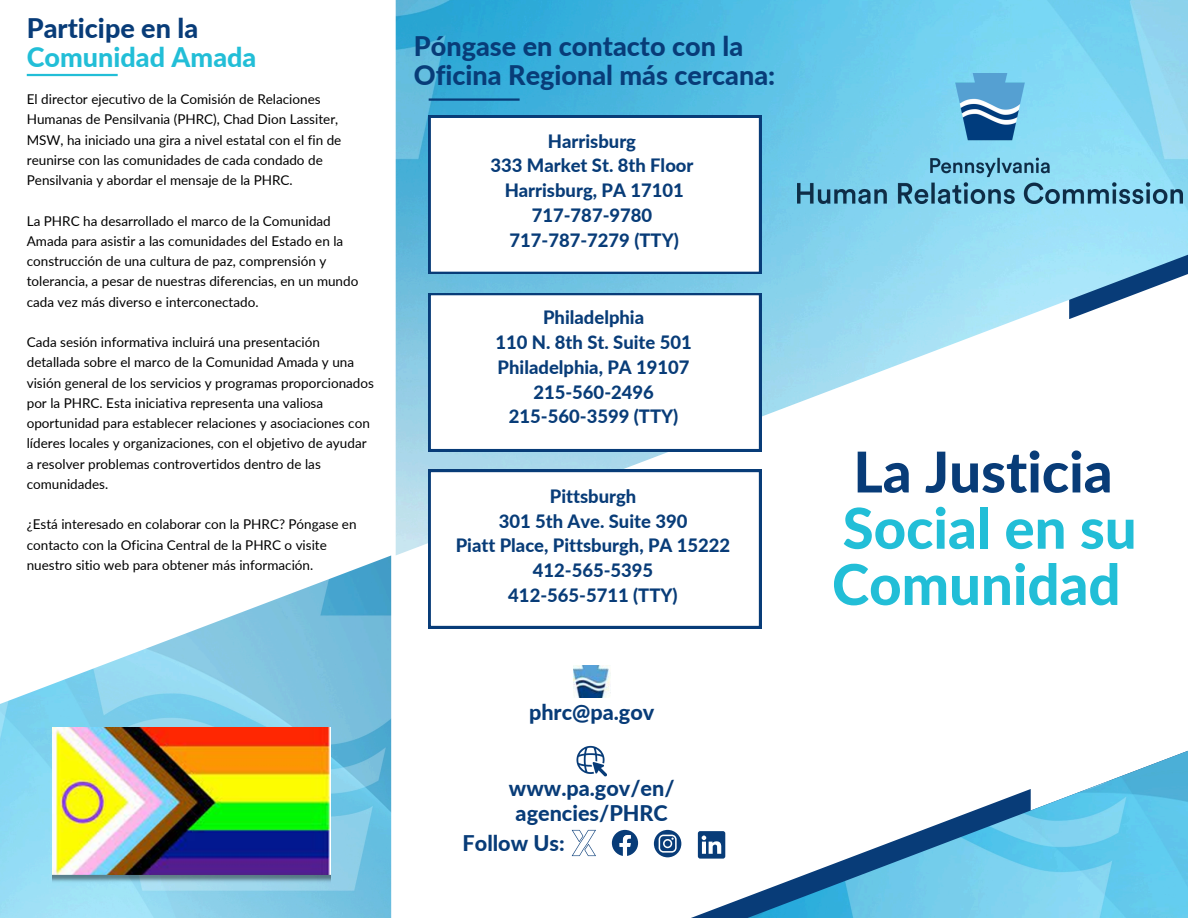
<style>
.page{position:relative;width:1188px;height:918px;background:#fff}
.page>*{position:absolute;margin:0;border:0;box-sizing:border-box;transform-origin:0 0}
.t1{font:800 56.25px/56.2px "Lato";color:#22bed7;text-align:center}
.t2{font:800 27px/29.2px "Lato";color:#083c78}
.t3{font:800 27px/29.2px "Lato";color:#22bed7}
.t4{font:800 21.6px/25px "Lato";color:#083c78;text-align:center}
.t5{font:800 18.45px/24.8px "Lato";color:#083c78;text-align:center}
.t6{font:13.5px/20.2px "Lato";color:#000}
.s1{color:#083c78}
</style>
<div class="page">
<img style="left:396px;top:0;width:792px;height:555px">
<img style="left:681px;top:750px;width:507px;height:168px">
<img style="left:0;top:555px;width:391px;height:363px">
<img style="left:53px;top:727px;width:277px;height:158px">
<svg style="left:429px;top:116px;width:332px;height:158px"></svg>
<svg style="left:429px;top:293px;width:332px;height:158px"></svg>
<svg style="left:429px;top:470px;width:332px;height:158px"></svg>
<svg style="left:612px;top:830px;width:26px;height:26px"></svg>
<svg style="left:654px;top:830px;width:27px;height:27px"></svg>
<svg style="left:572px;top:830px;width:24px;height:26px"></svg>
<img style="left:574px;top:666px;width:36px;height:31px">
<svg style="left:576px;top:746px;width:31px;height:30px"></svg>
<svg style="left:698px;top:831px;width:27px;height:28px"></svg>
<hr style="left:27px;top:74px;width:91px;height:2px;background:#22bed7">
<hr style="left:429px;top:98px;width:91px;height:3px;background:#083c78">
<img style="left:797px;top:74px;width:385px;height:129px">
<h3 class="t3" style="left:27px;top:13px;width:231px"><span class="s1">Participe en la<br></span>Comunidad Amada</h3>
<h1 class="t6" style="left:27px;top:89px;width:316px">El director ejecutivo de la Comisión de Relaciones Humanas de Pensilvania (PHRC), Chad Dion Lassiter, MSW, ha iniciado una gira a nivel estatal con el fin de reunirse con las comunidades de cada condado de Pensilvania y abordar el mensaje de la PHRC.</h1>
<p class="t6" style="left:27px;top:210px;width:333px">La PHRC ha desarrollado el marco de la Comunidad Amada para asistir a las comunidades del Estado en la construcción de una cultura de paz, comprensión y tolerancia, a pesar de nuestras diferencias, en un mundo cada vez más diverso e interconectado.</p>
<h3 class="t6" style="left:27px;top:332px;width:349px">Cada sesión informativa incluirá una presentación detallada sobre el marco de la Comunidad Amada y una visión general de los servicios y programas proporcionados por la PHRC. Esta iniciativa representa una valiosa oportunidad para establecer relaciones y asociaciones con líderes locales y organizaciones, con el objetivo de ayudar a resolver problemas controvertidos dentro de las comunidades.</h3>
<p class="t6" style="left:27px;top:514px;width:331px">¿Está interesado en colaborar con la PHRC? Póngase en contacto con la Oficina Central de la PHRC o visite nuestro sitio web para obtener más información.</p>
<h3 class="t2" style="left:414px;top:31px;width:363px">Póngase en contacto con la<br>Oficina Regional más cercana:</h3>
<p class="t5" style="left:490px;top:128px;width:205px">Harrisburg<br>333 Market St. 8th Floor<br>Harrisburg, PA 17101<br>717-787-9780<br>717-787-7279 (TTY)</p>
<p class="t5" style="left:496px;top:305px;width:198px">Philadelphia<br>110 N. 8th St. Suite 501<br>Philadelphia, PA 19107<br>215-560-2496<br>215-560-3599 (TTY)</p>
<p class="t5" style="left:456px;top:483px;width:276px">Pittsburgh<br>301 5th Ave. Suite 390<br>Piatt Place, Pittsburgh, PA 15222<br>412-565-5395<br>412-565-5711 (TTY)</p>
<p class="t4" style="left:529px;top:699px;width:127px">phrc@pa.gov</p>
<h2 class="t4" style="left:509px;top:775px;width:167px">www.pa.gov/en/ agencies/PHRC</h2>
<p class="t4" style="left:463px;top:831px;width:104px">Follow Us:</p>
<h3 class="t1" style="left:832px;top:443px;width:306px"><span class="s1">La Justicia<br></span>Social en su<br>Comunidad</h3>
</div>
